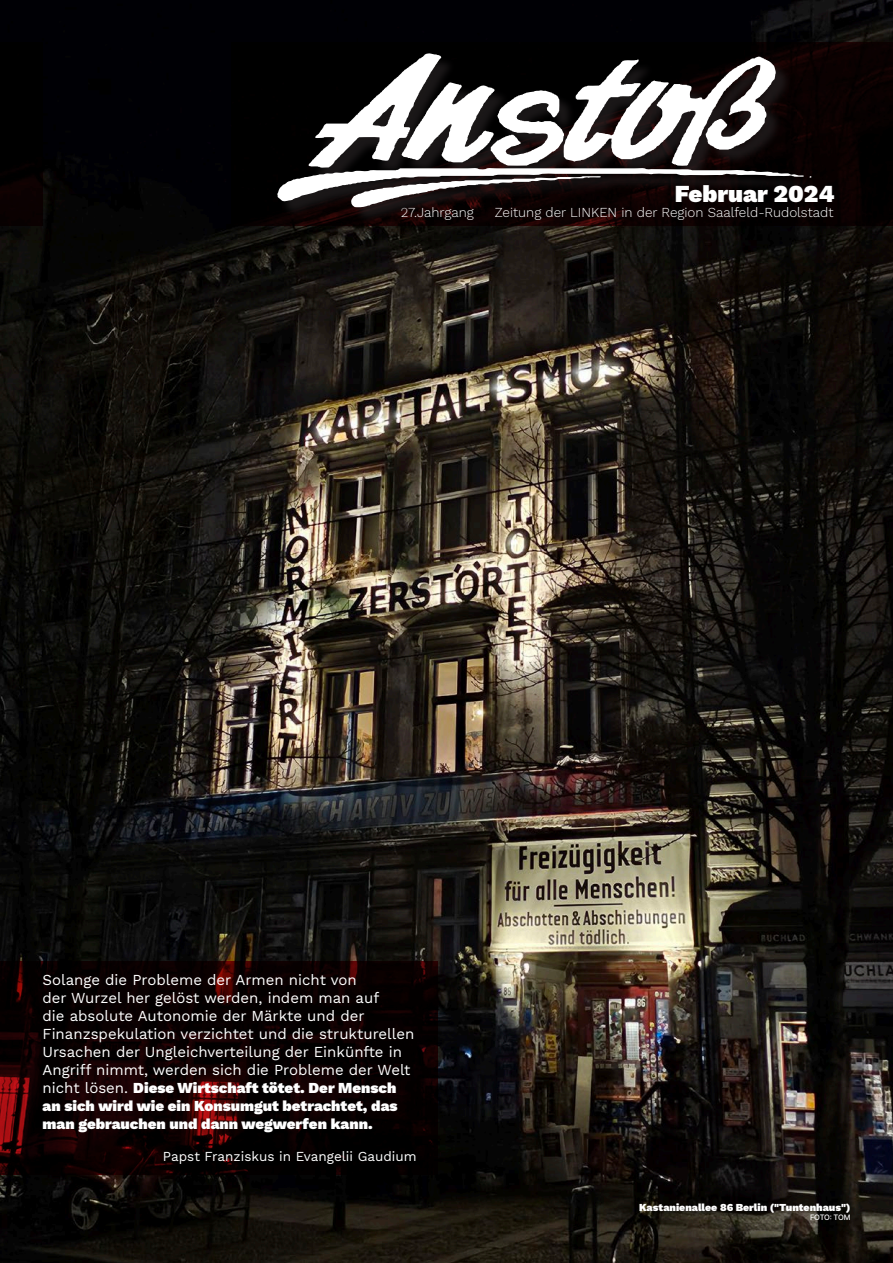
<style>
.page{position:relative;width:893px;height:1263px;background:#fff}
.page>*{position:absolute;margin:0;border:0;box-sizing:border-box;transform-origin:0 0}
.t1{font:900 24px "Work Sans";color:#fff}
.t2{font:15px/18px "Work Sans";color:#fff}
.t3{font:300 13.5px "Work Sans";color:#fff}
.t4{font:13.5px "Work Sans";color:#fff}
.t5{font:900 10.5px "Work Sans";color:#fff}
.t6{font:500 7.5px "Inter";letter-spacing:-.05em;color:#fff}
.s1{font-weight:900}
</style>
<div class="page">
<img style="left:0;top:0;width:893px;height:1263px">
<div style="left:232px;top:43px;width:661px;height:183px;background:linear-gradient(to right,#010000,#070101)"></div>
<div style="left:280px;top:56px;width:547px;height:167px;background:#231f20;opacity:.75"></div>
<svg style="left:277px;top:53px;width:534px;height:155px"></svg>
<svg style="left:0;top:961px;width:438px;height:214px;background:#0e0001"></svg>
<div style="left:0;top:43px;width:43px;height:183px;background:#000"></div>
<p class="t1" style="left:675px;top:175px;width:161px">Februar 2024</p>
<p class="t3" style="left:401px;top:203px;width:74px">27.Jahrgang</p>
<p class="t3" style="left:495px;top:203px;width:340px">Zeitung der LINKEN in der Region Saalfeld-Rudolstadt</p>
<p class="t2" style="left:43px;top:970px;width:373px">Solange die Probleme der Armen nicht von<br>der Wurzel her gelöst werden, indem man auf<br>die absolute Autonomie der Märkte und der Finanzspekulation verzichtet und die strukturellen Ursachen der Ungleichverteilung der Einkünfte in Angriff nimmt, werden sich die Probleme der Welt nicht lösen. <span class="s1">Diese Wirtschaft tötet. Der Mensch an sich wird wie ein Konsumgut betrachtet, das man gebrauchen und dann wegwerfen kann.</span></p>
<p class="t4" style="left:163px;top:1146px;width:255px">Papst Franziskus in Evangelii Gaudium</p>
<p class="t5" style="left:639px;top:1199px;width:213px">Kastanienallee 86 Berlin ("Tuntenhaus")</p>
<p class="t6" style="left:810px;top:1212px;width:42px">FOTO: TOM</p>
</div>
